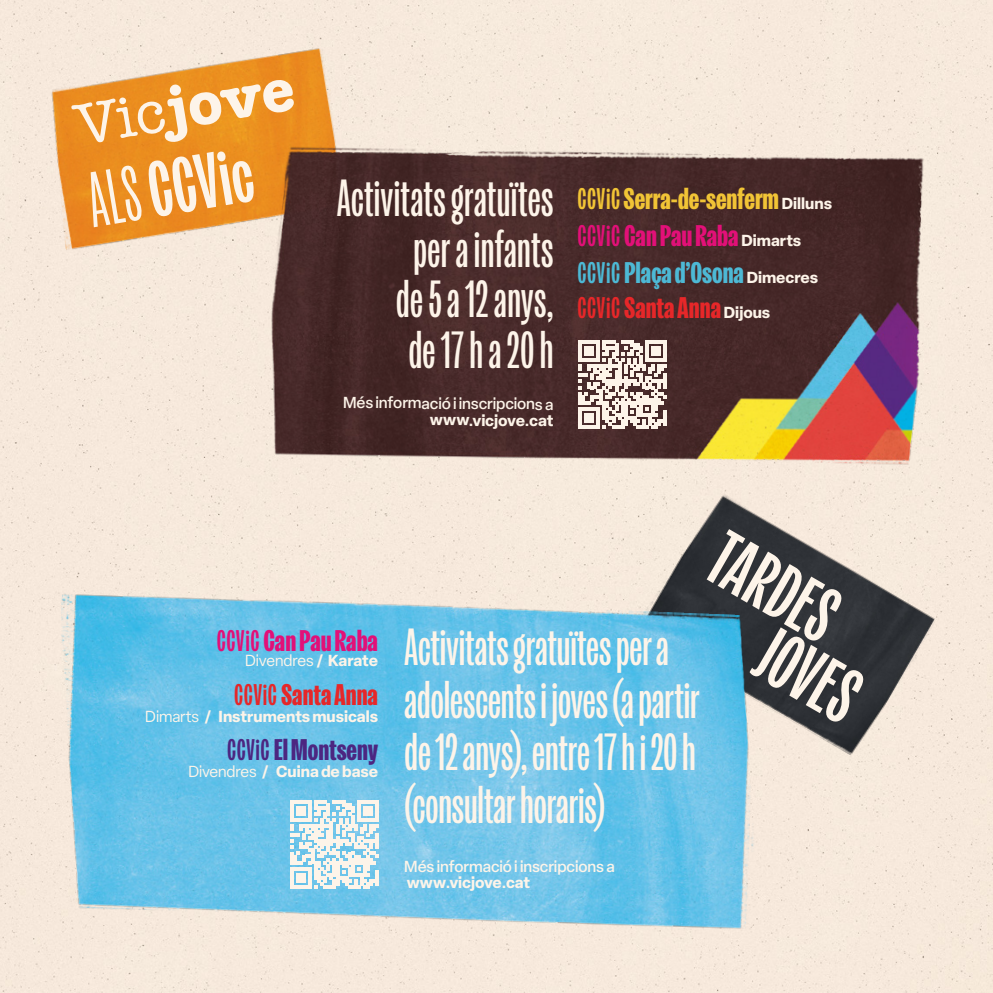
<style>
.page{position:relative;width:993px;height:993px;background:#fff}
.page>*{position:absolute;margin:0;border:0;box-sizing:border-box;transform-origin:0 0}
.t1{font:600 extra-condensed 73.5px/59.1px "Kensington";color:#fdf4e9}
.t2{font:500 extra-condensed 49px/50.8px "Kensington";letter-spacing:-.015em;color:#fdf4e9;text-align:right}
.t3{font:900 extra-condensed 28px "Kensington";color:#e21078}
.t4{font:900 extra-condensed 28px "Kensington";letter-spacing:-.005em;color:#4c2681}
.t5{font:900 extra-condensed 28px "Kensington";color:#e62729}
.t6{font:700 15.75px/36.2px "Elza";letter-spacing:-.005em;color:#fdf4e9}
.t7{font:500 15.75px "Elza";letter-spacing:-.015em;color:#fdf4e9}
.t8{font:15.75px "Elza";letter-spacing:-.005em;color:#fdf4e9}
.s1{font-weight:400}
.s2{font-family:"Kensington";font-weight:600;font-stretch:extra-condensed;font-size:28px;color:#f1c436}
.s3{font-family:"Kensington";font-weight:900;font-stretch:extra-condensed;font-size:28px;color:#f1c436}
.s4{font-family:"Kensington";font-weight:600;font-stretch:extra-condensed;font-size:28px;color:#e21078}
.s5{font-family:"Kensington";font-weight:900;font-stretch:extra-condensed;font-size:28px;color:#e21078}
.s6{font-family:"Kensington";font-weight:600;font-stretch:extra-condensed;font-size:28px;color:#4db9d5}
.s7{font-family:"Kensington";font-weight:900;font-stretch:extra-condensed;font-size:28px;color:#4db9d5}
.s8{font-family:"Kensington";font-weight:600;font-stretch:extra-condensed;font-size:28px;color:#e62729}
.s9{font-family:"Kensington";font-weight:900;font-stretch:extra-condensed;font-size:28px;color:#e62729}
.s10{font-weight:600}
.s11{font-weight:700}
</style>
<div class="page">
<div style="left:0;top:0;width:993px;height:992px;background:#f7e9dc"></div>
<img style="left:39px;top:42px;width:314px;height:210px">
<img style="left:632px;top:487px;width:310px;height:273px">
<img style="left:251px;top:131px;width:686px;height:342px">
<img style="left:50px;top:588px;width:712px;height:344px">
<svg style="left:71px;top:80px;width:223px;height:63px;background:#efab57"></svg>
<div style="left:119px;top:97px;width:7px;height:7px;background:#fdf4e9;border-radius:50%"></div>
<svg style="left:578px;top:340px;width:88px;height:88px;background:#beaea7"></svg>
<hr style="left:663px;top:410px;width:3px;height:15px;background:#fdf4e9">
<svg style="left:290px;top:800px;width:88px;height:88px;background:#cce3e9"></svg>
<hr style="left:375px;top:869px;width:3px;height:16px;background:#fdf4e9">
<h1 class="t1" style="left:82px;top:168px;width:168px;rotate:-10deg"><span class="s1">ALS</span> CCVic</h1>
<h2 class="t2" style="left:337px;top:168px;width:218px">Activitats gratuïtes per a infants<br>de 5 a 12 anys,<br>de 17 h a 20 h</h2>
<p class="t7" style="left:343px;top:392px;width:212px">Més informació i inscripcions a</p>
<p class="t6" style="left:429px;top:401px;width:125px">www.vicjove.cat</p>
<p class="t6" style="left:577px;top:185px;width:256px"><span class="s2">CCViC</span> <span class="s3">Serra-de-senferm</span> Dilluns<br><span class="s4">CCViC</span> <span class="s5">Can Pau Raba</span> Dimarts<br><span class="s6">CCViC</span> <span class="s7">Plaça d’Osona</span> Dimecres<br><span class="s8">CCViC</span> <span class="s9">Santa Anna</span> Dijous</p>
<h3 class="t3" style="left:217px;top:619px;width:163px"><span class="s10">CCViC</span> Can Pau Raba</h3>
<p class="t8" style="left:245px;top:650px;width:134px">Divendres <span class="s11">/ Karate</span></p>
<h3 class="t5" style="left:234px;top:673px;width:145px"><span class="s10">CCViC</span> Santa Anna</h3>
<p class="t6" style="left:145px;top:697px;width:234px"><span class="s1">Dimarts</span> / Instruments musicals</p>
<h3 class="t4" style="left:227px;top:729px;width:152px"><span class="s10">CCViC</span>El Montseny</h3>
<p class="t6" style="left:188px;top:752px;width:191px"><span class="s1">Divendres</span> / Cuina de base</p>
<h1 class="t1" style="left:808px;top:567px;width:108px;text-indent:-89px;rotate:30deg">TARDES<br>JOVES</h1>
<h2 class="t2" style="left:404px;top:617px;width:297px;line-height:52.5px;text-align:left">Activitats gratuïtes per a adolescents i joves (a partir de 12 anys), entre 17 h i 20 h (consultar horaris)</h2>
<p class="t7" style="left:404px;top:855px;width:212px">Més informació i inscripcions a</p>
<p class="t6" style="left:406px;top:863px;width:125px">www.vicjove.cat</p>
</div>
